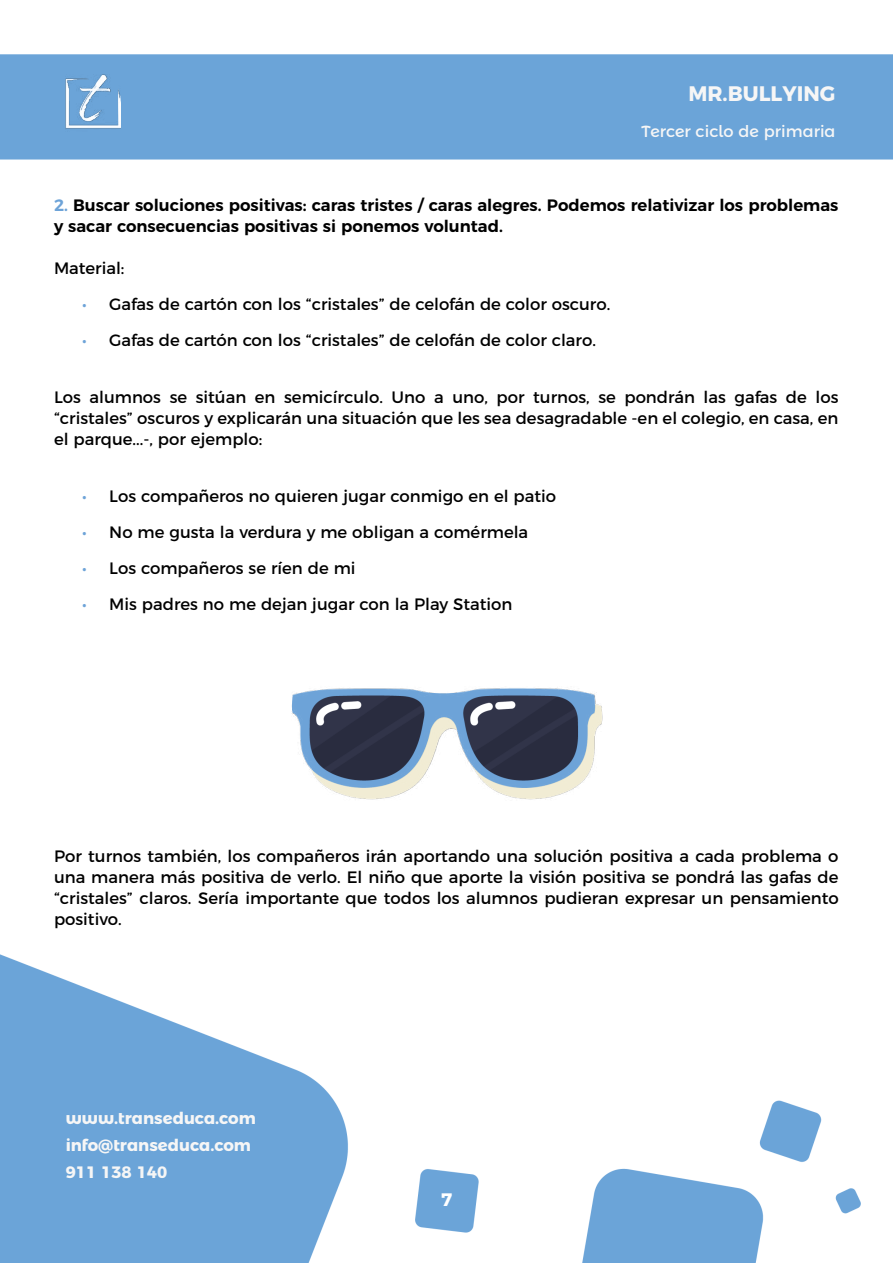
<style>
.page{position:relative;width:893px;height:1263px;background:#fff}
.page>*{position:absolute;margin:0;border:0;box-sizing:border-box;transform-origin:0 0}
.t1{font:700 21px "Montserrat";color:#f6f6f6}
.t2{font:700 18px "Montserrat";color:#fff}
.t3{font:16.5px/21px "Montserrat";color:#000;text-align:justify}
.t4{font:600 16.5px/21px "Montserrat";color:#000}
.t5{font:700 16.5px/27px "Montserrat Alternates";color:#f6f6f6}
.t6{font:16.2px "Montserrat Alternates";color:#f6f6f6}
.s1{color:#6da3d8}
</style>
<div class="page">
<img style="left:0;top:54px;width:893px;height:1209px">
<img style="left:66px;top:74px;width:55px;height:66px">
<img style="left:274px;top:657px;width:342px;height:149px">
<p class="t1" style="left:688px;top:77px;width:149px">MR.BULLYING</p>
<p class="t6" style="left:641px;top:119px;width:196px">Tercer ciclo de primaria</p>
<p class="t4" style="left:54px;top:194px;width:786px"><span class="s1">2.</span> Buscar soluciones positivas: caras tristes / caras alegres. Podemos relativizar los problemas y sacar consecuencias positivas si ponemos voluntad.</p>
<p class="t3" style="left:54px;top:257px;width:72px">Material:</p>
<p class="t3" style="left:82px;top:293px;width:530px"><span class="s1">•</span> Gafas de cartón con los “cristales” de celofán de color oscuro.</p>
<p class="t3" style="left:82px;top:329px;width:515px"><span class="s1">•</span> Gafas de cartón con los “cristales” de celofán de color claro.</p>
<p class="t3" style="left:54px;top:386px;width:786px">Los alumnos se sitúan en semicírculo. Uno a uno, por turnos, se pondrán las gafas de los “cristales” oscuros y explicarán una situación que les sea desagradable -en el colegio, en casa, en el parque...-, por ejemplo:</p>
<p class="t3" style="left:82px;top:485px;width:475px"><span class="s1">•</span> Los compañeros no quieren jugar conmigo en el patio</p>
<p class="t3" style="left:82px;top:521px;width:447px"><span class="s1">•</span> No me gusta la verdura y me obligan a comérmela</p>
<p class="t3" style="left:82px;top:557px;width:275px"><span class="s1">•</span> Los compañeros se ríen de mi</p>
<p class="t3" style="left:82px;top:593px;width:432px"><span class="s1">•</span> Mis padres no me dejan jugar con la Play Station</p>
<p class="t3" style="left:54px;top:845px;width:786px">Por turnos también, los compañeros irán aportando una solución positiva a cada problema o una manera más positiva de verlo. El niño que aporte la visión positiva se pondrá las gafas de “cristales” claros. Sería importante que todos los alumnos pudieran expresar un pensamiento positivo.</p>
<p class="t5" style="left:66px;top:1103px;width:192px">www.transeduca.com info@transeduca.com<br>911 138 140</p>
<p class="t2" style="left:441px;top:1184px;width:13px">7</p>
</div>
